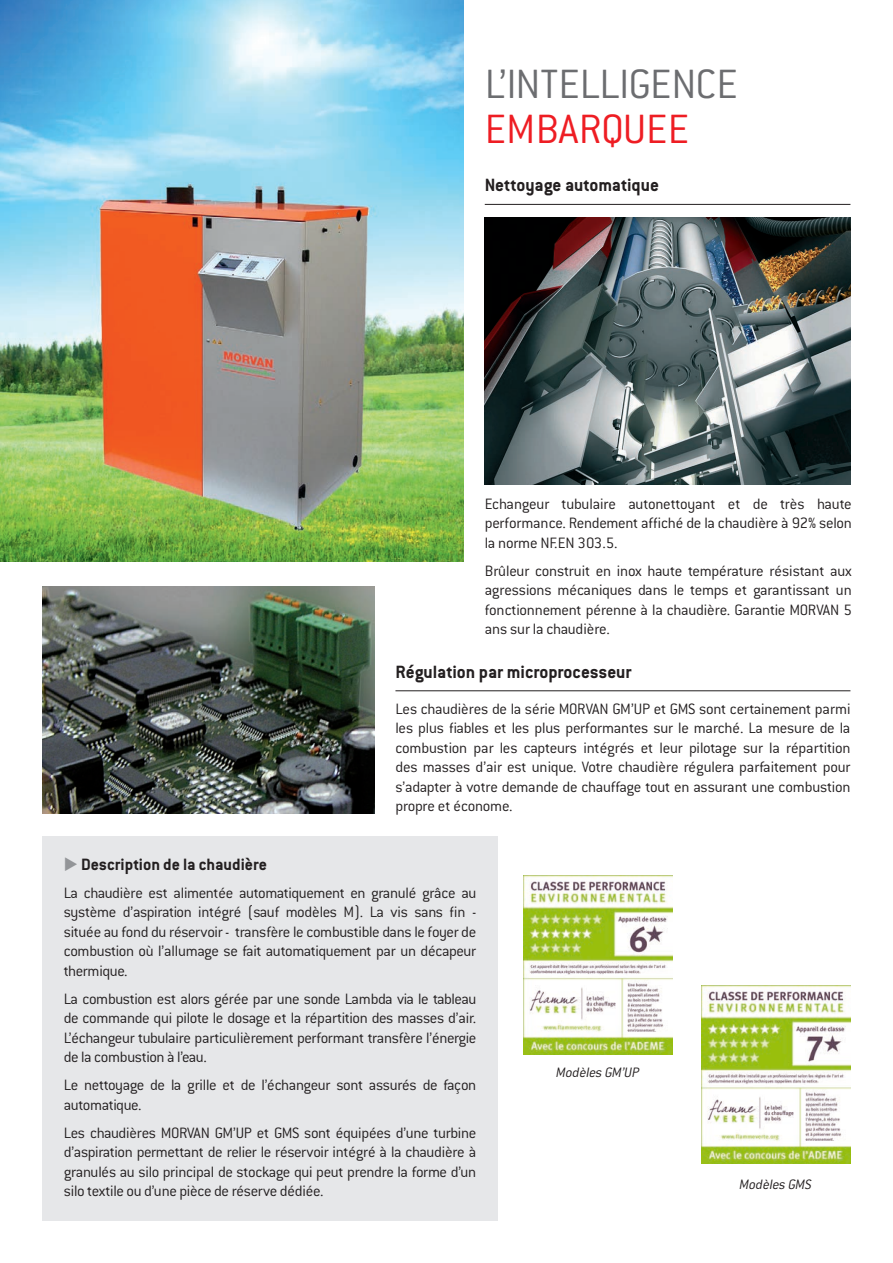
<style>
.page{position:relative;width:893px;height:1263px;background:#fff}
.page>*{position:absolute;margin:0;border:0;box-sizing:border-box;transform-origin:0 0}
.t1{font:300 45px "Conduit ITC";letter-spacing:-.015em;color:#6c6d70}
.t2{font:300 45px "Conduit ITC";color:#ee1d23}
.t3{font:700 19.5px "Conduit ITC";color:#231f20}
.t4{font:700 18px "Conduit ITC";color:#231f20}
.t5{font:300 16.5px/19.5px "Conduit ITC";letter-spacing:-.02em;color:#231f20;text-align:justify}
.t6{font:italic 300 15px "Conduit ITC";letter-spacing:-.015em;color:#231f20}
.s1{color:#939598}
</style>
<div class="page">
<img style="left:0;top:0;width:463px;height:561px">
<img style="left:485px;top:218px;width:365px;height:266px">
<img style="left:43px;top:587px;width:331px;height:226px">
<hr style="left:485px;top:204px;width:365px;height:1px;background:#231f20">
<hr style="left:395px;top:690px;width:455px;height:1px;background:#231f20">
<div style="left:43px;top:836px;width:454px;height:384px;background:#e6e7e9"></div>
<img style="left:523px;top:876px;width:149px;height:178px">
<img style="left:701px;top:985px;width:149px;height:179px">
<p class="t1" style="left:485px;top:60px;width:255px">L’INTELLIGENCE</p>
<p class="t2" style="left:485px;top:105px;width:206px">EMBARQUEE</p>
<p class="t3" style="left:485px;top:174px;width:176px">Nettoyage automatique</p>
<p class="t5" style="left:485px;top:494px;width:369px">Echangeur tubulaire autonettoyant et de très haute performance. Rendement affiché de la chaudière à 92% selon la norme NF.EN 303.5.</p>
<p class="t5" style="left:485px;top:561px;width:369px">Brûleur construit en inox haute température résistant aux agressions mécaniques dans le temps et garantissant un fonctionnement pérenne à la chaudière. Garantie MORVAN 5 ans sur la chaudière.</p>
<p class="t3" style="left:395px;top:660px;width:238px">Régulation par microprocesseur</p>
<p class="t5" style="left:395px;top:699px;width:457px">Les chaudières de la série MORVAN GM’UP et GMS sont certainement parmi les plus fiables et les plus performantes sur le marché. La mesure de la combustion par les capteurs intégrés et leur pilotage sur la répartition des masses d’air est unique. Votre chaudière régulera parfaitement pour s’adapter à votre demande de chauffage tout en assurant une combustion propre et économe.</p>
<p class="t4" style="left:64px;top:854px;width:205px"><span class="s1">◆</span> Description de la chaudière</p>
<p class="t5" style="left:64px;top:883px;width:414px">La chaudière est alimentée automatiquement en granulé grâce au système d’aspiration intégré (sauf modèles M). La vis sans fin - située au fond du réservoir - transfère le combustible dans le foyer de combustion où l’allumage se fait automatiquement par un décapeur thermique.</p>
<p class="t5" style="left:64px;top:989px;width:414px">La combustion est alors gérée par une sonde Lambda via le tableau de commande qui pilote le dosage et la répartition des masses d’air.<br>L’échangeur tubulaire particulièrement performant transfère l’énergie de la combustion à l’eau.</p>
<p class="t5" style="left:64px;top:1075px;width:414px">Le nettoyage de la grille et de l’échangeur sont assurés de façon automatique.</p>
<p class="t5" style="left:64px;top:1123px;width:414px">Les chaudières MORVAN GM’UP et GMS sont équipées d’une turbine d’aspiration permettant de relier le réservoir intégré à la chaudière à granulés au silo principal de stockage qui peut prendre la forme d’un silo textile ou d’une pièce de réserve dédiée.</p>
<p class="t6" style="left:556px;top:1064px;width:85px">Modèles GM’UP</p>
<p class="t6" style="left:740px;top:1176px;width:74px">Modèles GMS</p>
</div>
